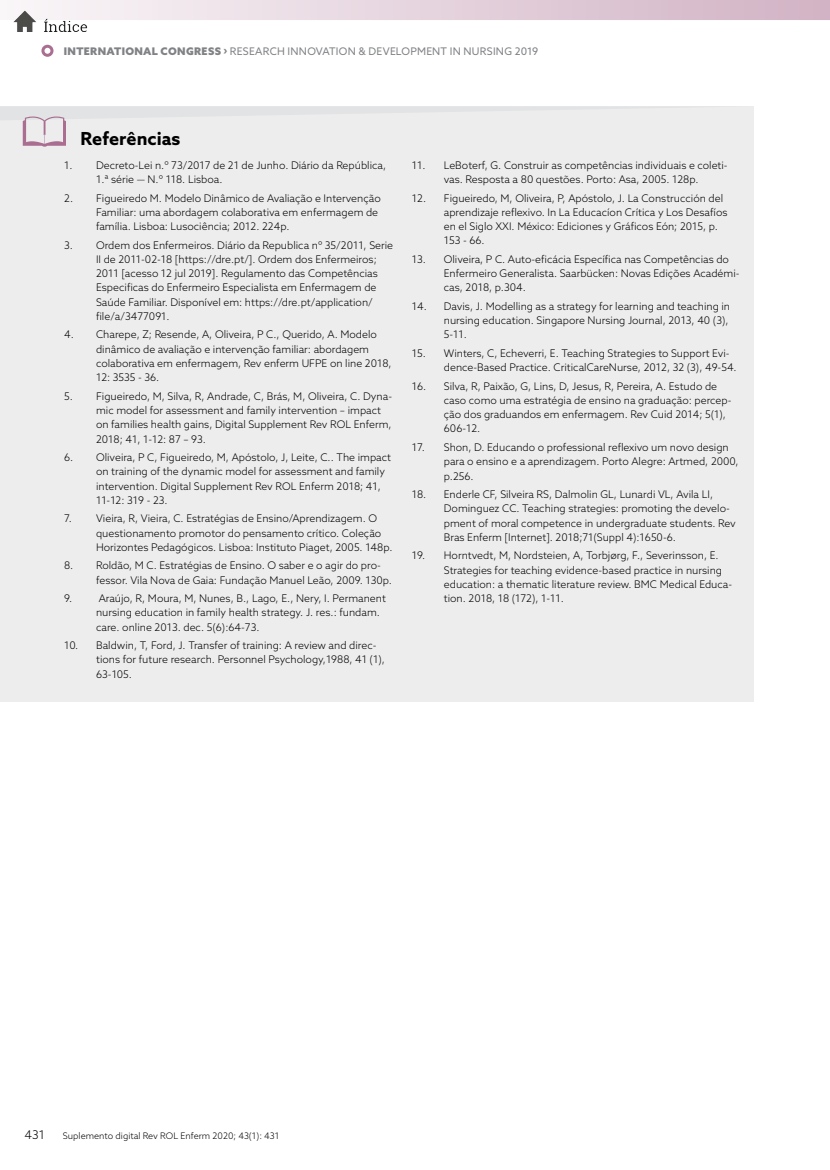
<style>
.page{position:relative;width:830px;height:1170px;background:#fff}
.page>*{position:absolute;margin:0;border:0;box-sizing:border-box;transform-origin:0 0}
.t1{font:700 18px "Azo Sans";color:#000}
.t2{font:300 12px "Azo Sans";color:#000}
.t3{font:300 10.5px/14.2px "Azo Sans";color:#000}
.t4{font:10.5px "Azo Sans";letter-spacing:.025em;color:#808285}
.t5{font:300 9px "Azo Sans";color:#000}
.s1{font-weight:900}
</style>
<div class="page">
<svg style="left:28px;top:0;width:801px;height:20px;background:#e3d1dc"></svg>
<div style="left:41px;top:45px;width:12px;height:12px;border:3px solid #a96e90;border-radius:50%"></div>
<div style="left:0;top:106px;width:753px;height:596px;background:#ededee"></div>
<svg style="left:0;top:107px;width:670px;height:40px"></svg>
<img style="left:13px;top:6px;width:76px;height:26px">
<p class="t4" style="left:64px;top:44px;width:475px"><span class="s1">INTERNATIONAL CONGRESS ›</span> RESEARCH INNOVATION &amp; DEVELOPMENT IN NURSING 2019</p>
<h1 class="t1" style="left:81px;top:126px;width:101px">Referências</h1>
<p class="t3" style="left:96px;top:158px;width:291px;text-indent:-32px">1. Decreto-Lei n.º 73/2017 de 21 de Junho. Diário da República,<br>1.ª série — N.º 118. Lisboa.</p>
<p class="t3" style="left:96px;top:191px;width:286px;text-indent:-32px">2. Figueiredo M. Modelo Dinâmico de Avaliação e Intervenção<br>Familiar: uma abordagem colaborativa em enfermagem de família. Lisboa: Lusociência; 2012. 224p.</p>
<p class="t3" style="left:96px;top:238px;width:298px;text-indent:-32px">3. Ordem dos Enfermeiros. Diário da Republica nº 35/2011, Serie II de 2011-02-18 [https://dre.pt/]. Ordem dos Enfermeiros; 2011 [acesso 12 jul 2019]. Regulamento das Competências Especificas do Enfermeiro Especialista em Enfermagem de Saúde Familiar. Disponível em: https://dre.pt/application/ file/a/3477091.</p>
<p class="t3" style="left:96px;top:327px;width:297px;text-indent:-32px">4. Charepe, Z; Resende, A, Oliveira, P C., Querido, A. Modelo dinâmico de avaliação e intervenção familiar: abordagem colaborativa em enfermagem, Rev enferm UFPE on line 2018, 12: 3535 - 36.</p>
<p class="t3" style="left:96px;top:389px;width:297px;text-indent:-32px">5. Figueiredo, M, Silva, R, Andrade, C, Brás, M, Oliveira, C. Dyna&shy;mic model for assessment and family intervention – impact on families health gains, Digital Supplement Rev ROL Enferm, 2018; 41, 1-12: 87 – 93.</p>
<p class="t3" style="left:96px;top:450px;width:296px;text-indent:-32px">6. Oliveira, P C, Figueiredo, M, Apóstolo, J, Leite, C.. The impact on training of the dynamic model for assessment and family intervention. Digital Supplement Rev ROL Enferm 2018; 41, 11-12: 319 - 23.</p>
<p class="t3" style="left:96px;top:511px;width:298px;text-indent:-32px">7. Vieira, R, Vieira, C. Estratégias de Ensino/Aprendizagem. O questionamento promotor do pensamento crítico. Coleção<br>Horizontes Pedagógicos. Lisboa: Instituto Piaget, 2005. 148p.</p>
<p class="t3" style="left:96px;top:558px;width:297px;text-indent:-32px">8. Roldão, M C. Estratégias de Ensino. O saber e o agir do pro&shy;fessor. Vila Nova de Gaia: Fundação Manuel Leão, 2009. 130p.</p>
<p class="t3" style="left:64px;top:591px;width:10px">9.</p>
<p class="t3" style="left:96px;top:591px;width:291px">Araújo, R, Moura, M, Nunes, B., Lago, E., Nery, I. Permanent nursing education in family health strategy. J. res.: fundam. care. online 2013. dec. 5(6):64-73.</p>
<p class="t3" style="left:96px;top:638px;width:290px;text-indent:-32px">10. Baldwin, T, Ford, J. Transfer of training: A review and direc&shy;tions for future research. Personnel Psychology,1988, 41 (1),<br>63-105.</p>
<p class="t3" style="left:412px;top:158px;width:317px;text-align:center">11. LeBoterf, G. Construir as competências individuais e coleti&shy;vas. Resposta a 80 questões. Porto: Asa, 2005. 128p.</p>
<p class="t3" style="left:443px;top:190px;width:285px;text-indent:-32px">12. Figueiredo, M, Oliveira, P, Apóstolo, J. La Construcción del aprendizaje reflexivo. In La Educacíon Crítica y Los Desafíos en el Siglo XXI. México: Ediciones y Gráficos Eón; 2015, p.<br>153 - 66.</p>
<p class="t3" style="left:443px;top:252px;width:297px;text-indent:-32px">13. Oliveira, P C. Auto-eficácia Específica nas Competências do<br>Enfermeiro Generalista. Saarbücken: Novas Edições Académi&shy;cas, 2018, p.304.</p>
<p class="t3" style="left:443px;top:299px;width:288px;text-indent:-32px">14. Davis, J. Modelling as a strategy for learning and teaching in nursing education. Singapore Nursing Journal, 2013, 40 (3),<br>5-11.</p>
<p class="t3" style="left:443px;top:346px;width:294px;text-indent:-32px">15. Winters, C, Echeverri, E. Teaching Strategies to Support Evi&shy;dence-Based Practice. CriticalCareNurse, 2012, 32 (3), 49-54.</p>
<p class="t3" style="left:443px;top:378px;width:289px;text-indent:-32px">16. Silva, R, Paixão, G, Lins, D, Jesus, R, Pereira, A. Estudo de caso como uma estratégia de ensino na graduação: percep&shy;ção dos graduandos em enfermagem. Rev Cuid 2014; 5(1), 606-12.</p>
<p class="t3" style="left:443px;top:440px;width:296px;text-indent:-32px">17. Shon, D. Educando o professional reflexivo um novo design para o ensino e a aprendizagem. Porto Alegre: Artmed, 2000, p.256.</p>
<p class="t3" style="left:443px;top:487px;width:293px;text-indent:-32px">18. Enderle CF, Silveira RS, Dalmolin GL, Lunardi VL, Avila LI, Dominguez CC. Teaching strategies: promoting the develo&shy;pment of moral competence in undergraduate students. Rev Bras Enferm [Internet]. 2018;71(Suppl 4):1650-6.</p>
<p class="t3" style="left:443px;top:548px;width:290px;text-indent:-32px">19. Horntvedt, M, Nordsteien, A, Torbjørg, F., Severinsson, E.<br>Strategies for teaching evidence-based practice in nursing education: a thematic literature review. BMC Medical Educa&shy;tion. 2018, 18 (172), 1-11.</p>
<p class="t2" style="left:25px;top:1126px;width:22px">431</p>
<p class="t5" style="left:63px;top:1129px;width:218px">Suplemento digital Rev ROL Enferm 2020; 43(1): 431</p>
</div>
